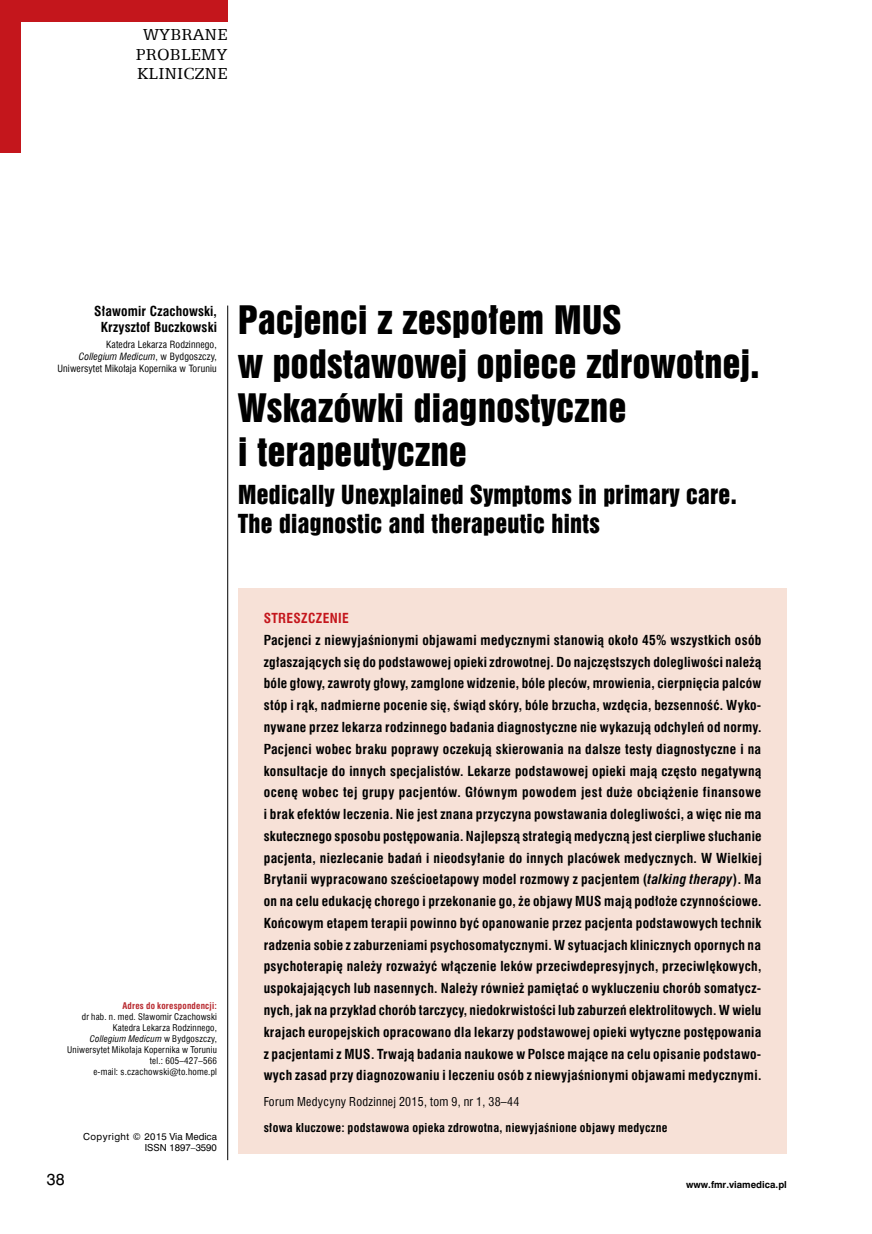
<style>
.page{position:relative;width:872px;height:1234px;background:#fff}
.page>*{position:absolute;margin:0;border:0;box-sizing:border-box;transform-origin:0 0}
.t1{font:36px/44px "Swis 921 EU";letter-spacing:.01em;color:#000}
.t2{font:24px/29.2px "Swis 921 EU";letter-spacing:.01em;color:#000}
.t3{font:18px/19.5px "Egyptian 505 EU";letter-spacing:.015em;color:#000;text-align:center}
.t4{font:15px "Swis 721 PL";color:#000}
.t5{font:700 13.5px/21.8px "Swis 721 Cn EU";letter-spacing:.025em;color:#000;text-align:justify}
.t6{font:700 13.5px "Swis 721 Cn EU";letter-spacing:.025em;color:#c4161c}
.t7{font:700 12px "Swis 721 Cn EU";letter-spacing:.025em;color:#000}
.t8{font:12px "Swis 721 Cn EU";letter-spacing:.025em;color:#000}
.t9{font:9.75px/11.9px "Swis 721 Cn EU";letter-spacing:.01em;color:#000;text-align:right}
.t10{font:9px/11.1px "Swis 721 Cn EU";letter-spacing:.025em;color:#000;text-align:right}
.t11{font:9px/10.8px "Swis 721 PL";color:#000;text-align:right}
.t12{font:700 9px "Swis 721 Cn EU";letter-spacing:.025em;color:#b8292f}
.t13{font:700 9px "Swis 721 PL";color:#000}
.s1{font-style:italic}
</style>
<div class="page">
<hr style="left:227px;top:305px;width:1px;height:854px;background:#000">
<div style="left:0;top:0;width:227px;height:21px;background:#c4161c"></div>
<div style="left:0;top:0;width:21px;height:153px;background:#c4161c"></div>
<div style="left:238px;top:588px;width:549px;height:566px;background:#f7e1d7"></div>
<h3 class="t3" style="left:136px;top:24px;width:93px">WYBRANE<br>PROBLEMY<br>KLINICZNE</h3>
<p class="t5" style="left:94px;top:303px;width:124px;line-height:16.5px;text-align:center">Sławomir Czachowski,<br>Krzysztof Buczkowski</p>
<p class="t9" style="left:58px;top:339px;width:161px">Katedra Lekarza Rodzinnego,<br><span class="s1">Collegium Medicum</span>, w Bydgoszczy,<br>Uniwersytet Mikołaja Kopernika w Toruniu</p>
<h1 class="t1" style="left:238px;top:298px;width:522px">Pacjenci z zespołem MUS<br>w podstawowej opiece zdrowotnej.<br>Wskazówki diagnostyczne<br>i terapeutyczne</h1>
<h2 class="t2" style="left:238px;top:479px;width:500px">Medically Unexplained Symptoms in primary care.<br>The diagnostic and therapeutic hints</h2>
<p class="t12" style="left:122px;top:999px;width:96px">Adres do korespondencji:</p>
<p class="t10" style="left:67px;top:1010px;width:151px">dr hab. n. med. Sławomir Czachowski<br>Katedra Lekarza Rodzinnego,<br><span class="s1">Collegium Medicum</span> w Bydgoszczy,<br>Uniwersytet Mikołaja Kopernika w Toruniu tel.: 605–427–566<br>e-mail: s.czachowski@to.home.pl</p>
<p class="t11" style="left:83px;top:1130px;width:135px">Copyright © 2015 Via Medica<br>ISSN 1897–3590</p>
<p class="t6" style="left:264px;top:610px;width:86px">STRESZCZENIE</p>
<p class="t5" style="left:264px;top:629px;width:499px">Pacjenci z niewyjaśnionymi objawami medycznymi stanowią około 45% wszystkich osób zgłaszających się do podstawowej opieki zdrowotnej. Do najczęstszych dolegliwości należą bóle głowy, zawroty głowy, zamglone widzenie, bóle pleców, mrowienia, cierpnięcia palców stóp i rąk, nadmierne pocenie się, świąd skóry, bóle brzucha, wzdęcia, bezsenność. Wyko&shy;nywane przez lekarza rodzinnego badania diagnostyczne nie wykazują odchyleń od normy.<br>Pacjenci wobec braku poprawy oczekują skierowania na dalsze testy diagnostyczne i na konsultacje do innych specjalistów. Lekarze podstawowej opieki mają często negatywną ocenę wobec tej grupy pacjentów. Głównym powodem jest duże obciążenie finansowe i brak efektów leczenia. Nie jest znana przyczyna powstawania dolegliwości, a więc nie ma skutecznego sposobu postępowania. Najlepszą strategią medyczną jest cierpliwe słuchanie pacjenta, niezlecanie badań i nieodsyłanie do innych placówek medycznych. W Wielkiej Brytanii wypracowano sześcioetapowy model rozmowy z pacjentem (<span class="s1">talking therapy</span>). Ma on na celu edukację chorego i przekonanie go, że objawy MUS mają podłoże czynnościowe.<br>Końcowym etapem terapii powinno być opanowanie przez pacjenta podstawowych technik radzenia sobie z zaburzeniami psychosomatycznymi. W sytuacjach klinicznych opornych na psychoterapię należy rozważyć włączenie leków przeciwdepresyjnych, przeciwlękowych, uspokajających lub nasennych. Należy również pamiętać o wykluczeniu chorób somatycz&shy;nych, jak na przykład chorób tarczycy, niedokrwistości lub zaburzeń elektrolitowych. W wielu krajach europejskich opracowano dla lekarzy podstawowej opieki wytyczne postępowania z pacjentami z MUS. Trwają badania naukowe w Polsce mające na celu opisanie podstawo&shy;wych zasad przy diagnozowaniu i leczeniu osób z niewyjaśnionymi objawami medycznymi.</p>
<p class="t8" style="left:264px;top:1093px;width:257px">Forum Medycyny Rodzinnej 2015, tom 9, nr 1, 38–44</p>
<p class="t7" style="left:264px;top:1120px;width:405px">słowa kluczowe: podstawowa opieka zdrowotna, niewyjaśnione objawy medyczne</p>
<p class="t4" style="left:47px;top:1169px;width:19px">38</p>
<p class="t13" style="left:686px;top:1178px;width:102px">www.fmr.viamedica.pl</p>
</div>
